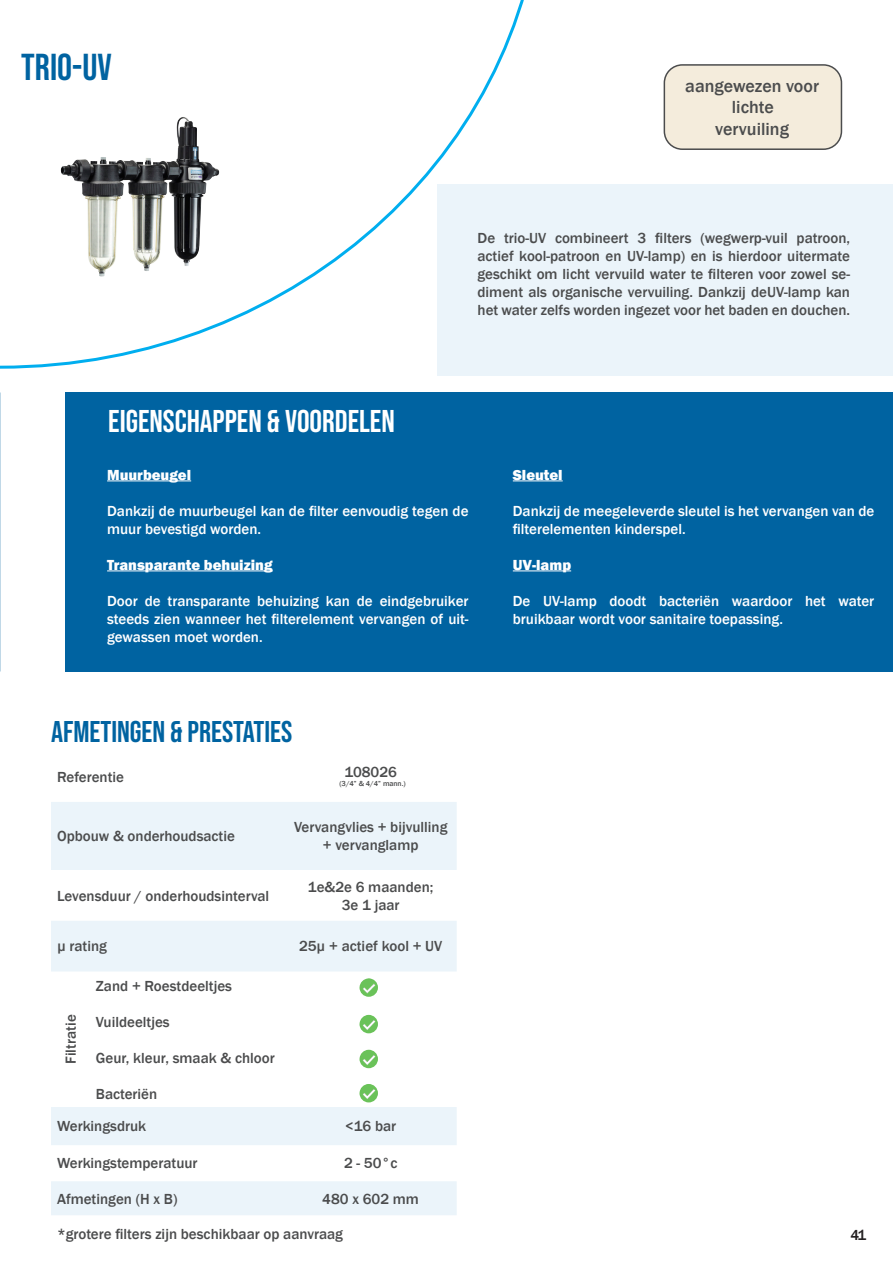
<style>
.page{position:relative;width:893px;height:1263px;background:#fff}
.page>*{position:absolute;margin:0;border:0;box-sizing:border-box;transform-origin:0 0}
.t1{font:37.5px "Bebas Neue";color:#0063a1}
.t2{font:31.5px "Bebas Neue";color:#fff}
.t3{font:30px "Bebas Neue";color:#0063a1}
.t4{font:500 18px/21.6px "Franklin Gothic";color:#4b4c4d;text-align:center}
.Tekst{font:500 15px/18px "Franklin Gothic";color:#4b4c4d;text-align:justify}
.t5{font:500 15px/18px "Franklin Gothic";color:#fff}
.t6{font:800 15px "Franklin Gothic";color:#fff}
.t7{font:500 15px "Franklin Gothic";color:#231f20}
.Tekst-2{font:500 7.5px "Franklin Gothic";color:#4b4c4d}
</style>
<div class="page">
<div style="left:437px;top:184px;width:456px;height:191px;background:#ebf4fa"></div>
<div style="left:664px;top:65px;width:177px;height:84px;background:#f4ecdc;border-radius:18px"></div>
<div style="left:664px;top:64px;width:178px;height:86px;border:2px solid #4b4c4d;border-radius:18px"></div>
<div style="left:66px;top:392px;width:827px;height:280px;background:#0063a1"></div>
<hr style="left:107px;top:480px;width:84px;height:1px;background:#fff">
<hr style="left:107px;top:570px;width:166px;height:1px;background:#fff">
<hr style="left:513px;top:480px;width:50px;height:1px;background:#fff">
<hr style="left:513px;top:570px;width:58px;height:1px;background:#fff">
<svg style="left:51px;top:802px;width:406px;height:413px"></svg>
<img style="left:359px;top:978px;width:19px;height:19px;border-radius:9px">
<img style="left:359px;top:1015px;width:19px;height:18px;border-radius:9px">
<img style="left:359px;top:1050px;width:19px;height:18px;border-radius:9px">
<img style="left:359px;top:1084px;width:19px;height:18px;border-radius:9px">
<svg style="left:0;top:0;width:524px;height:369px"></svg>
<p class="t1" style="left:21px;top:46px;width:92px">TRIO-UV</p>
<p class="t4" style="left:685px;top:75px;width:135px">aangewezen voor lichte<br>vervuiling</p>
<p class="Tekst" style="left:477px;top:230px;width:374px">De trio-UV combineert 3 filters (wegwerp-vuil patroon, actief kool-patroon en UV-lamp) en is hierdoor uitermate geschikt om licht vervuild water te filteren voor zowel se&shy;diment als organische vervuiling. Dankzij deUV-lamp kan het water zelfs worden ingezet voor het baden en douchen.</p>
<p class="t2" style="left:108px;top:403px;width:288px">EIGENSCHAPPEN &amp; VOORDELEN</p>
<p class="t6" style="left:107px;top:465px;width:85px">Muurbeugel</p>
<p class="t5" style="left:107px;top:502px;width:363px">Dankzij de muurbeugel kan de filter eenvoudig tegen de muur bevestigd worden.</p>
<p class="t6" style="left:107px;top:555px;width:167px">Transparante behuizing</p>
<p class="t5" style="left:107px;top:592px;width:363px;text-align:justify">Door de transparante behuizing kan de eindgebruiker steeds zien wanneer het filterelement vervangen of uit&shy;gewassen moet worden.</p>
<p class="t3" style="left:51px;top:714px;width:243px">AFMETINGEN &amp; PRESTATIES</p>
<p class="Tekst" style="left:57px;top:768px;width:69px">Referentie</p>
<p class="Tekst" style="left:344px;top:763px;width:54px">108026</p>
<p class="Tekst-2" style="left:339px;top:779px;width:68px">(3/4” &amp; 4/4” mann.)</p>
<p class="Tekst" style="left:57px;top:827px;width:179px">Opbouw &amp; onderhoudsactie</p>
<p class="Tekst" style="left:294px;top:818px;width:155px;text-align:center">Vervangvlies + bijvulling + vervanglamp</p>
<p class="Tekst" style="left:57px;top:887px;width:214px">Levensduur / onderhoudsinterval</p>
<p class="Tekst" style="left:308px;top:878px;width:127px">1e&amp;2e 6 maanden;</p>
<p class="Tekst" style="left:342px;top:896px;width:59px">3e 1 jaar</p>
<p class="Tekst" style="left:57px;top:937px;width:52px">µ rating</p>
<p class="Tekst" style="left:299px;top:937px;width:145px">25µ + actief kool + UV</p>
<p class="Tekst" style="left:96px;top:977px;width:138px">Zand + Roestdeeltjes</p>
<p class="Tekst" style="left:96px;top:1013px;width:75px">Vuildeeltjes</p>
<p class="Tekst" style="left:96px;top:1049px;width:180px">Geur, kleur, smaak &amp; chloor</p>
<p class="Tekst" style="left:96px;top:1085px;width:63px">Bacteriën</p>
<p class="Tekst" style="left:57px;top:1117px;width:91px">Werkingsdruk</p>
<p class="Tekst" style="left:345px;top:1117px;width:53px">&lt;16 bar</p>
<p class="Tekst" style="left:57px;top:1154px;width:142px">Werkingstemperatuur</p>
<p class="Tekst" style="left:344px;top:1154px;width:55px">2 - 50°c</p>
<p class="Tekst" style="left:57px;top:1190px;width:122px">Afmetingen (H x B)</p>
<p class="Tekst" style="left:322px;top:1190px;width:98px">480 x 602 mm</p>
<p class="Tekst" style="left:57px;top:1225px;width:288px">*grotere filters zijn beschikbaar op aanvraag</p>
<p class="Tekst" style="left:62px;top:1064px;width:51px;rotate:-90deg">Filtratie</p>
<p class="t6" style="left:513px;top:465px;width:51px">Sleutel</p>
<p class="t5" style="left:513px;top:502px;width:363px">Dankzij de meegeleverde sleutel is het vervangen van de</p>
<p class="t5" style="left:513px;top:520px;width:174px">filterelementen kinderspel.</p>
<p class="t6" style="left:513px;top:555px;width:60px">UV-lamp</p>
<p class="t5" style="left:513px;top:592px;width:363px">De UV-lamp doodt bacteriën waardoor het water bruikbaar wordt voor sanitaire toepassing.</p>
<p class="t7" style="left:850px;top:1225px;width:17px">41</p>
</div>
